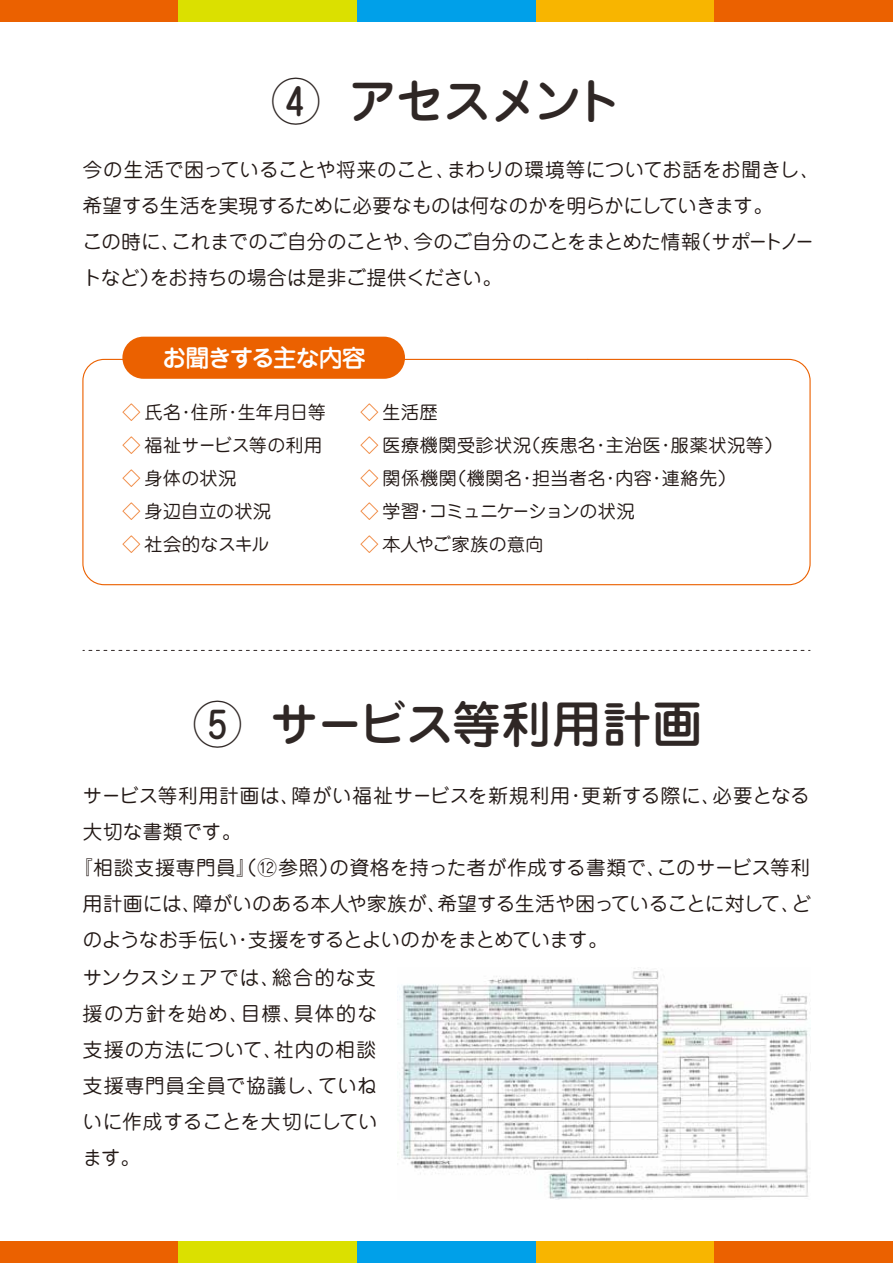
<style>
.page{position:relative;width:893px;height:1263px;background:#fff}
.page>*{position:absolute;margin:0;border:0;box-sizing:border-box;transform-origin:0 0}
.t1{font:500 49.5px "Jun 34 Pro";letter-spacing:.01em;color:#2f2725}
.t2{font:500 49.5px "Jun 34 Pro";letter-spacing:-.04em;color:#2f2725}
.t3{font:500 24px "Jun 34 Pro";letter-spacing:-.055em;color:#fff}
.t4{font:19.5px/36px "Jun 201 Pro";letter-spacing:.005em;color:#221815}
.t5{font:19.5px "Jun 201 Pro";letter-spacing:.03em;color:#221815}
.t6{font:19.5px "Jun 201 Pro";letter-spacing:.04em;color:#221815}
.t7{font:19.5px "Jun 201 Pro";letter-spacing:-.03em;color:#221815}
.t8{font:18px/33px "Jun 201 Pro";letter-spacing:.025em;color:#221815}
.s1{color:#eb6100}
</style>
<div class="page">
<div style="left:122px;top:337px;width:283px;height:42px;background:#eb6100;border-radius:21px"></div>
<div style="left:0;top:1242px;width:179px;height:21px;background:#eb6100"></div>
<div style="left:179px;top:1242px;width:178px;height:21px;background:#dbe000"></div>
<div style="left:357px;top:1242px;width:179px;height:21px;background:#00a0e9"></div>
<div style="left:536px;top:1242px;width:178px;height:21px;background:#f8b500"></div>
<div style="left:714px;top:1242px;width:179px;height:21px;background:#eb6100"></div>
<div style="left:0;top:0;width:179px;height:21px;background:#eb6100"></div>
<div style="left:179px;top:0;width:178px;height:21px;background:#dbe000"></div>
<div style="left:357px;top:0;width:179px;height:21px;background:#00a0e9"></div>
<div style="left:536px;top:0;width:178px;height:21px;background:#f8b500"></div>
<div style="left:714px;top:0;width:179px;height:21px;background:#eb6100"></div>
<svg style="left:83px;top:650px;width:727px;height:1px"></svg>
<img style="left:398px;top:967px;width:411px;height:232px">
<h1 class="t2" style="left:271px;top:62px;width:354px">④ アセスメント</h1>
<p class="t4" style="left:83px;top:150px;width:738px">今の生活で困っていることや将来のこと、まわりの環境等についてお話をお聞きし、希望する生活を実現するために必要なものは何なのかを明らかにしていきます。<br>この時に、これまでのご自分のことや、今のご自分のことをまとめた情報（サポートノートなど）をお持ちの場合は是非ご提供ください。</p>
<p class="t3" style="left:162px;top:339px;width:205px">お聞きする主な内容</p>
<p class="t8" style="left:122px;top:394px;width:205px"><span class="s1">◇</span> 氏名・住所・生年月日等<span class="s1">◇</span> 福祉サービス等の利用<span class="s1">◇</span> 身体の状況<br><span class="s1">◇</span> 身辺自立の状況<br><span class="s1">◇</span> 社会的なスキル</p>
<p class="t8" style="left:360px;top:394px;width:423px"><span class="s1">◇</span> 生活歴<br><span class="s1">◇</span> 医療機関受診状況（疾患名・主治医・服薬状況等）<span class="s1">◇</span> 関係機関（機関名・担当者名・内容・連絡先）<br><span class="s1">◇</span> 学習・コミュニケーションの状況<br><span class="s1">◇</span> 本人やご家族の意向</p>
<h1 class="t1" style="left:193px;top:685px;width:511px">⑤ サービス等利用計画</h1>
<p class="t6" style="left:83px;top:780px;width:728px">サービス等利用計画は、障がい福祉サービスを新規利用・更新する際に、必要となる</p>
<p class="t4" style="left:83px;top:812px;width:160px">大切な書類です。</p>
<p class="t5" style="left:73px;top:852px;width:738px">『相談支援専門員』（⑫参照）の資格を持った者が作成する書類で、このサービス等利</p>
<p class="t4" style="left:83px;top:884px;width:729px">用計画には、障がいのある本人や家族が、希望する生活や困っていることに対して、ど</p>
<p class="t7" style="left:83px;top:924px;width:526px">のようなお手伝い・支援をするとよいのかをまとめています。</p>
<p class="t4" style="left:83px;top:957px;width:296px;text-align:justify">サンクスシェアでは、総合的な支援の方針を始め、目標、具体的な支援の方法について、社内の相談支援専門員全員で協議し、ていねいに作成することを大切にしています。</p>
</div>
